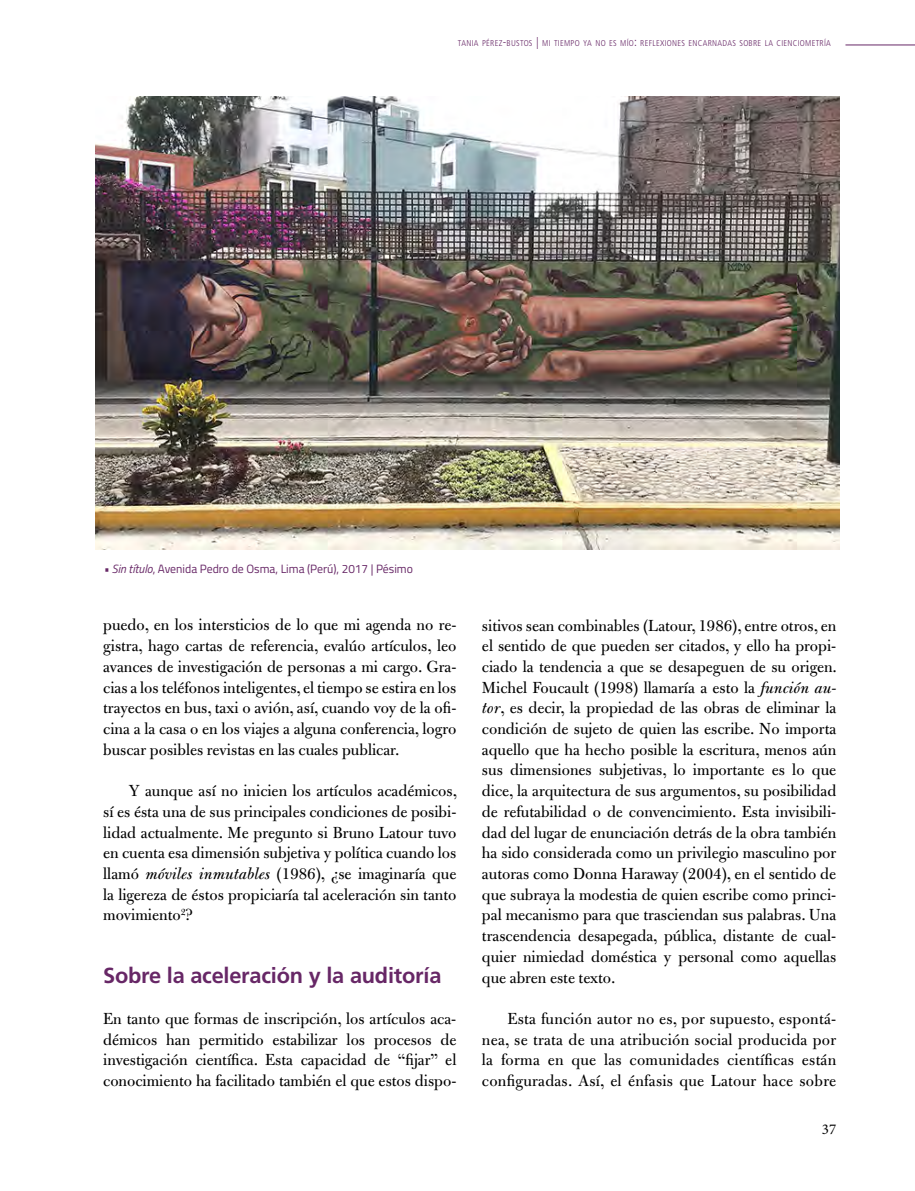
<style>
.page{position:relative;width:915px;height:1191px;background:#fff}
.page>*{position:absolute;margin:0;border:0;box-sizing:border-box;transform-origin:0 0}
.t1{font:700 21.75px "Frutiger LT Std";letter-spacing:-.01em;color:#672766}
.t2{font:17.25px/20.7px "Bulmer MT Std";color:#000;text-align:justify}
.t3{font:15px "Minion Pro";color:#000}
.t4{font:12px "Titillium Web";color:#672766}
.t5{font:300 condensed 8.4px "Frutiger LT Std";letter-spacing:.035em;color:#672766}
.s1{font-size:12px}
.s2{font-style:italic}
</style>
<div class="page">
<hr style="left:845px;top:45px;width:69px;height:1px;background:#672766">
<img style="left:95px;top:97px;width:744px;height:452px">
<p class="t5" style="left:458px;top:38px;width:374px">TANIA PÉREZ<span class="s1">-</span>BUSTOS <span class="s1">|</span> MI TIEMPO YA NO ES MÍO<span class="s1">:</span> REFLEXIONES ENCARNADAS SOBRE LA CIENCIOMETRÍA</p>
<p class="t4" style="left:103px;top:559px;width:311px"><span class="s2">• Sin título</span>, Avenida Pedro de Osma, Lima (Perú), 2017 | Pésimo</p>
<p class="t2" style="left:103px;top:615px;width:354px">puedo, en los intersticios de lo que mi agenda no re&shy;gistra, hago cartas de referencia, evalúo artículos, leo avances de investigación de personas a mi cargo. Gra&shy;cias a los teléfonos inteligentes, el tiempo se estira en los trayectos en bus, taxi o avión, así, cuando voy de la ofi&shy;cina a la casa o en los viajes a alguna conferencia, logro buscar posibles revistas en las cuales publicar.</p>
<p class="t2" style="left:103px;top:780px;width:355px;text-indent:26px">Y aunque así no inicien los artículos académicos, sí es ésta una de sus principales condiciones de posibi&shy;lidad actualmente. Me pregunto si Bruno Latour tuvo en cuenta esa dimensión subjetiva y política cuando los llamó <span class="s2">móviles inmutables</span> (1986), ¿se imaginaría que la ligereza de éstos propiciaría tal aceleración sin tanto movimiento<sup>2</sup>?</p>
<p class="t1" style="left:103px;top:962px;width:339px">Sobre la aceleración y la auditoría</p>
<p class="t2" style="left:103px;top:1008px;width:354px">En tanto que formas de inscripción, los artículos aca&shy;démicos han permitido estabilizar los procesos de investigación científica. Esta capacidad de “fijar” el conocimiento ha facilitado también el que estos dispo-</p>
<p class="t2" style="left:482px;top:615px;width:356px">sitivos sean combinables (Latour, 1986), entre otros, en el sentido de que pueden ser citados, y ello ha propi&shy;ciado la tendencia a que se desapeguen de su origen.<br>Michel Foucault (1998) llamaría a esto la <span class="s2">función au&shy;tor</span>, es decir, la propiedad de las obras de eliminar la condición de sujeto de quien las escribe. No importa aquello que ha hecho posible la escritura, menos aún sus dimensiones subjetivas, lo importante es lo que dice, la arquitectura de sus argumentos, su posibilidad de refutabilidad o de convencimiento. Esta invisibili&shy;dad del lugar de enunciación detrás de la obra también ha sido considerada como un privilegio masculino por autoras como Donna Haraway (2004), en el sentido de que subraya la modestia de quien escribe como princi&shy;pal mecanismo para que trasciendan sus palabras. Una trascendencia desapegada, pública, distante de cual&shy;quier nimiedad doméstica y personal como aquellas que abren este texto.</p>
<p class="t2" style="left:482px;top:1008px;width:356px;text-indent:26px">Esta función autor no es, por supuesto, espontá&shy;nea, se trata de una atribución social producida por la forma en que las comunidades científicas están configuradas. Así, el énfasis que Latour hace sobre</p>
<p class="t3" style="left:821px;top:1119px;width:16px">37</p>
</div>
